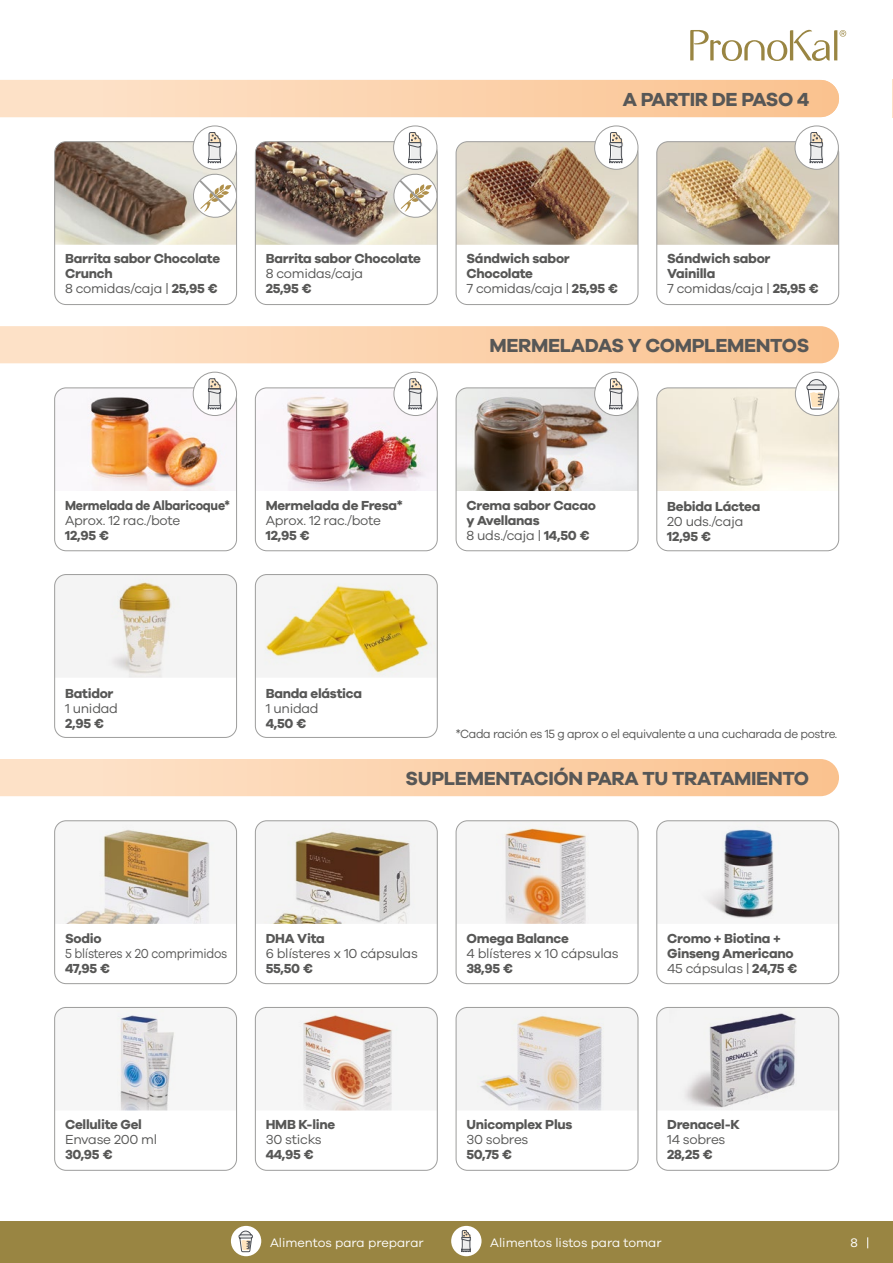
<style>
.page{position:relative;width:893px;height:1263px;background:#fff}
.page>*{position:absolute;margin:0;border:0;box-sizing:border-box;transform-origin:0 0}
.t1{font:700 19.5px "Galano Grotesque";letter-spacing:-.02em;color:#575756}
.t2{font:700 13.5px/15px "Galano Grotesque";letter-spacing:-.02em;color:#575756}
.t3{font:13.5px "Galano Grotesque";letter-spacing:-.02em;color:#575756}
.t4{font:13.5px "Galano Grotesque";letter-spacing:-.02em;color:#575756;scale:.9 1}
.t5{font:700 13.5px "Galano Grotesque";letter-spacing:-.02em;color:#575756;scale:.92 1}
.t6{font:12.75px "Galano Grotesque";color:#fff}
.t7{font:12.3px "Galano Grotesque";letter-spacing:-.03em;color:#575756;scale:.95 1}
.s1{font-weight:400}
</style>
<div class="page">
<div style="left:0;top:1221px;width:893px;height:42px;background:#998542"></div>
<img style="left:116px;top:1009px;width:60px;height:101px">
<div style="left:54px;top:1007px;width:183px;height:163px;border:1px solid #9d9d9c;border-radius:11px"></div>
<img style="left:259px;top:1010px;width:176px;height:100px">
<div style="left:255px;top:1007px;width:183px;height:163px;border:1px solid #9d9d9c;border-radius:11px"></div>
<img style="left:56px;top:822px;width:159px;height:102px">
<div style="left:54px;top:820px;width:183px;height:164px;border:1px solid #9d9d9c;border-radius:11px"></div>
<svg style="left:259px;top:822px;width:177px;height:101px"></svg>
<img style="left:255px;top:823px;width:168px;height:101px">
<div style="left:255px;top:820px;width:183px;height:164px;border:1px solid #9d9d9c;border-radius:11px"></div>
<img style="left:497px;top:823px;width:92px;height:101px">
<div style="left:456px;top:820px;width:182px;height:164px;border:1px solid #9d9d9c;border-radius:11px"></div>
<img style="left:701px;top:822px;width:79px;height:97px">
<div style="left:656px;top:820px;width:183px;height:164px;border:1px solid #9d9d9c;border-radius:11px"></div>
<img style="left:456px;top:1007px;width:182px;height:103px">
<div style="left:456px;top:1007px;width:182px;height:163px;border:1px solid #9d9d9c;border-radius:11px"></div>
<div style="left:658px;top:1007px;width:181px;height:103px;background:#f4f4f4"></div>
<img style="left:670px;top:1009px;width:139px;height:101px">
<div style="left:656px;top:1007px;width:183px;height:163px;border:1px solid #9d9d9c;border-radius:11px"></div>
<svg style="left:0;top:80px;width:839px;height:37px;background:#fbd3ae"></svg>
<img style="left:56px;top:142px;width:181px;height:103px">
<div style="left:54px;top:141px;width:183px;height:164px;border:1px solid #9d9d9c;border-radius:11px"></div>
<div style="left:193px;top:126px;width:44px;height:43px;background:#fff;border-radius:50%"></div>
<div style="left:193px;top:126px;width:44px;height:44px;border:1px solid #9d9d9c;border-radius:50%"></div>
<svg style="left:208px;top:132px;width:14px;height:31px"></svg>
<div style="left:393px;top:126px;width:44px;height:44px;border:1px solid #9d9d9c;border-radius:50%"></div>
<svg style="left:0;top:326px;width:839px;height:37px;background:#fbd3ae"></svg>
<svg style="left:0;top:759px;width:839px;height:37px;background:#fbd3ae"></svg>
<img style="left:657px;top:388px;width:182px;height:103px">
<div style="left:656px;top:388px;width:183px;height:163px;border:1px solid #9d9d9c;border-radius:11px"></div>
<div style="left:795px;top:372px;width:44px;height:43px;background:#fff;border-radius:50%"></div>
<div style="left:795px;top:372px;width:44px;height:44px;border:1px solid #9d9d9c;border-radius:50%"></div>
<svg style="left:806px;top:379px;width:21px;height:38px"></svg>
<div style="left:56px;top:575px;width:181px;height:102px;background:#f4f4f4"></div>
<img style="left:101px;top:576px;width:89px;height:102px">
<div style="left:54px;top:574px;width:183px;height:164px;border:1px solid #9d9d9c;border-radius:11px"></div>
<img style="left:255px;top:574px;width:181px;height:103px">
<div style="left:255px;top:574px;width:183px;height:164px;border:1px solid #9d9d9c;border-radius:11px"></div>
<img style="left:55px;top:388px;width:182px;height:103px">
<div style="left:54px;top:388px;width:183px;height:163px;border:1px solid #9d9d9c;border-radius:11px"></div>
<img style="left:255px;top:388px;width:181px;height:103px">
<div style="left:255px;top:388px;width:183px;height:163px;border:1px solid #9d9d9c;border-radius:11px"></div>
<img style="left:456px;top:388px;width:182px;height:103px">
<div style="left:456px;top:388px;width:182px;height:163px;border:1px solid #9d9d9c;border-radius:11px"></div>
<div style="left:394px;top:372px;width:43px;height:43px;background:#fff;border-radius:50%"></div>
<div style="left:394px;top:372px;width:44px;height:44px;border:1px solid #9d9d9c;border-radius:50%"></div>
<svg style="left:408px;top:378px;width:15px;height:32px"></svg>
<div style="left:595px;top:372px;width:43px;height:43px;background:#fff;border-radius:50%"></div>
<div style="left:594px;top:372px;width:44px;height:44px;border:1px solid #9d9d9c;border-radius:50%"></div>
<svg style="left:609px;top:378px;width:14px;height:32px"></svg>
<div style="left:193px;top:372px;width:44px;height:43px;background:#fff;border-radius:50%"></div>
<div style="left:193px;top:372px;width:44px;height:44px;border:1px solid #9d9d9c;border-radius:50%"></div>
<svg style="left:208px;top:378px;width:14px;height:32px"></svg>
<div style="left:231px;top:1226px;width:30px;height:30px;background:#fff;border-radius:50%"></div>
<svg style="left:239px;top:1230px;width:14px;height:27px"></svg>
<div style="left:451px;top:1226px;width:31px;height:30px;background:#fff;border-radius:50%"></div>
<svg style="left:461px;top:1230px;width:10px;height:22px"></svg>
<img style="left:456px;top:142px;width:182px;height:103px">
<div style="left:456px;top:141px;width:182px;height:164px;border:1px solid #9d9d9c;border-radius:11px"></div>
<div style="left:595px;top:126px;width:43px;height:43px;background:#fff;border-radius:50%"></div>
<div style="left:594px;top:126px;width:44px;height:44px;border:1px solid #9d9d9c;border-radius:50%"></div>
<svg style="left:609px;top:132px;width:14px;height:31px"></svg>
<div style="left:656px;top:141px;width:183px;height:164px;border:1px solid #9d9d9c;border-radius:11px"></div>
<div style="left:795px;top:126px;width:44px;height:44px;border:1px solid #9d9d9c;border-radius:50%"></div>
<img style="left:657px;top:132px;width:182px;height:113px">
<hr style="left:892px;top:80px;width:1px;height:37px;background:#fde1c7">
<svg style="left:190px;top:171px;width:48px;height:50px"></svg>
<svg style="left:255px;top:132px;width:183px;height:113px"></svg>
<svg style="left:690px;top:30px;width:156px;height:31px"></svg>
<h1 class="t1" style="left:623px;top:87px;width:188px">A PARTIR DE PASO 4</h1>
<p class="t2" style="left:65px;top:251px;width:157px">Barrita sabor Chocolate<br>Crunch<br><span class="s1">8 comidas/caja |</span> 25,95 €</p>
<p class="t2" style="left:266px;top:251px;width:157px">Barrita sabor Chocolate</p>
<p class="t3" style="left:266px;top:266px;width:99px">8 comidas/caja</p>
<p class="t2" style="left:266px;top:281px;width:48px">25,95 €</p>
<p class="t2" style="left:466px;top:251px;width:153px">Sándwich sabor<br>Chocolate<br><span class="s1">7 comidas/caja |</span> 25,95 €</p>
<p class="t2" style="left:667px;top:251px;width:153px">Sándwich sabor<br>Vainilla<br><span class="s1">7 comidas/caja |</span> 25,95 €</p>
<h1 class="t1" style="left:490px;top:333px;width:321px">MERMELADAS Y COMPLEMENTOS</h1>
<p class="t5" style="left:65px;top:497px;width:181px">Mermelada de Albaricoque*</p>
<p class="t3" style="left:65px;top:512px;width:117px">Aprox. 12 rac./bote</p>
<p class="t2" style="left:65px;top:527px;width:45px">12,95 €</p>
<p class="t2" style="left:266px;top:497px;width:139px">Mermelada de Fresa*</p>
<p class="t3" style="left:266px;top:512px;width:117px">Aprox. 12 rac./bote</p>
<p class="t2" style="left:266px;top:527px;width:45px">12,95 €</p>
<p class="t2" style="left:466px;top:497px;width:131px">Crema sabor Cacao y Avellanas<br><span class="s1">8 uds./caja |</span> 14,50 €</p>
<p class="t2" style="left:667px;top:499px;width:95px">Bebida Láctea</p>
<p class="t3" style="left:667px;top:513px;width:78px">20 uds./caja</p>
<p class="t2" style="left:667px;top:529px;width:45px">12,95 €</p>
<p class="t2" style="left:65px;top:685px;width:50px">Batidor</p>
<p class="t3" style="left:65px;top:700px;width:55px">1 unidad</p>
<p class="t2" style="left:65px;top:715px;width:41px">2,95 €</p>
<p class="t2" style="left:266px;top:685px;width:98px">Banda elástica</p>
<p class="t3" style="left:266px;top:700px;width:55px">1 unidad</p>
<p class="t2" style="left:266px;top:715px;width:42px">4,50 €</p>
<p class="t7" style="left:456px;top:726px;width:403px">*Cada ración es 15 g aprox o el equivalente a una cucharada de postre.</p>
<h1 class="t1" style="left:406px;top:766px;width:405px">SUPLEMENTACIÓN PARA TU TRATAMIENTO</h1>
<p class="t2" style="left:65px;top:930px;width:38px">Sodio</p>
<p class="t4" style="left:65px;top:945px;width:182px">5 blísteres x 20 comprimidos</p>
<p class="t2" style="left:65px;top:960px;width:47px">47,95 €</p>
<p class="t2" style="left:266px;top:930px;width:61px">DHA Vita</p>
<p class="t3" style="left:266px;top:945px;width:154px">6 blísteres x 10 cápsulas</p>
<p class="t2" style="left:266px;top:960px;width:49px">55,50 €</p>
<p class="t2" style="left:466px;top:930px;width:104px">Omega Balance</p>
<p class="t3" style="left:466px;top:945px;width:154px">4 blísteres x 10 cápsulas</p>
<p class="t2" style="left:466px;top:960px;width:48px">38,95 €</p>
<p class="t2" style="left:667px;top:930px;width:132px">Cromo + Biotina +<br>Ginseng Americano<br><span class="s1">45 cápsulas |</span> 24,75 €</p>
<p class="t2" style="left:65px;top:1117px;width:78px">Cellulite Gel</p>
<p class="t3" style="left:65px;top:1131px;width:94px">Envase 200 ml</p>
<p class="t2" style="left:65px;top:1147px;width:49px">30,95 €</p>
<p class="t2" style="left:266px;top:1117px;width:71px">HMB K-line</p>
<p class="t3" style="left:266px;top:1131px;width:58px">30 sticks</p>
<p class="t2" style="left:266px;top:1147px;width:50px">44,95 €</p>
<p class="t2" style="left:466px;top:1117px;width:108px">Unicomplex Plus</p>
<p class="t3" style="left:466px;top:1131px;width:64px">30 sobres</p>
<p class="t2" style="left:466px;top:1147px;width:47px">50,75 €</p>
<p class="t2" style="left:667px;top:1117px;width:74px">Drenacel-K</p>
<p class="t3" style="left:667px;top:1131px;width:60px">14 sobres</p>
<p class="t2" style="left:667px;top:1147px;width:47px">28,25 €</p>
<p class="t6" style="left:270px;top:1235px;width:155px">Alimentos para preparar</p>
<p class="t6" style="left:490px;top:1235px;width:173px">Alimentos listos para tomar</p>
<p class="t6" style="left:851px;top:1235px;width:9px">8</p>
</div>
